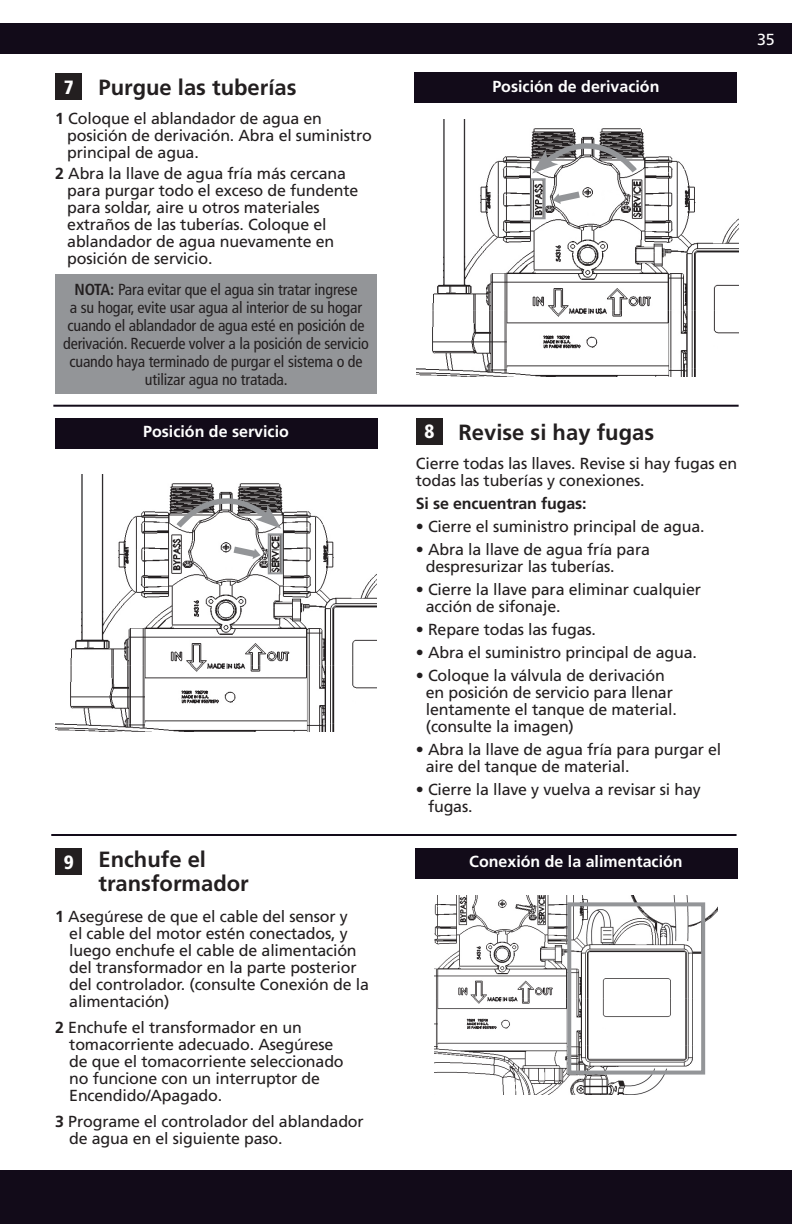
<style>
.page{position:relative;width:792px;height:1224px;background:#fff}
.page>*{position:absolute;margin:0;border:0;box-sizing:border-box;transform-origin:0 0}
.t1{font:700 22px/24px "Frutiger LT Pro";color:#231f20}
.t2{font:900 condensed 19.2px "Frutiger LT Pro";color:#fff}
.Directions{font:16px/17px "Frutiger LT Pro";letter-spacing:-.01em;color:#231f20}
.Directions-2{font:condensed 16px/18px "Frutiger LT Pro";letter-spacing:-.01em;color:#231f20;text-align:center}
.t3{font:700 16px "Frutiger LT Pro";color:#fff}
.Directions-3{font:700 16px "Frutiger LT Pro";letter-spacing:-.01em;color:#231f20}
.t4{font:16px "Frutiger LT Pro";color:#fff}
.s1{font-weight:700}
</style>
<div class="page">
<div style="left:0;top:1170px;width:792px;height:54px;background:#120b19"></div>
<div style="left:0;top:23px;width:792px;height:30px;background:#120b19"></div>
<img style="left:434px;top:895px;width:284px;height:200px">
<div style="left:55px;top:73px;width:27px;height:27px;background:#231f20"></div>
<div style="left:416px;top:418px;width:27px;height:27px;background:#231f20"></div>
<div style="left:55px;top:848px;width:27px;height:27px;background:#231f20"></div>
<div style="left:415px;top:848px;width:323px;height:31px;background:#120b19"></div>
<div style="left:55px;top:274px;width:322px;height:120px;background:#939598"></div>
<hr style="left:53px;top:405px;width:686px;height:2px;background:#120b19">
<hr style="left:51px;top:834px;width:686px;height:2px;background:#120b19">
<div style="left:567px;top:902px;width:138px;height:173px;border:4px solid #939598"></div>
<div style="left:415px;top:72px;width:322px;height:31px;background:#120b19"></div>
<img style="left:55px;top:474px;width:322px;height:257px">
<div style="left:55px;top:418px;width:322px;height:31px;background:#120b19"></div>
<svg style="left:234px;top:547px;width:27px;height:12px"></svg>
<div style="left:268px;top:533px;width:15px;height:41px;border:2px solid #939598"></div>
<svg style="left:173px;top:475px;width:108px;height:56px"></svg>
<img style="left:417px;top:120px;width:322px;height:257px">
<svg style="left:553px;top:192px;width:27px;height:12px"></svg>
<div style="left:530px;top:178px;width:16px;height:41px;border:2px solid #939598"></div>
<svg style="left:532px;top:120px;width:108px;height:56px"></svg>
<p class="t1" style="left:98px;top:75px;width:200px">Purgue las tuberías</p>
<p class="Directions" style="left:67px;top:110px;width:306px;text-indent:-12px"><span class="s1">1</span> Coloque el ablandador de agua en posición de derivación. Abra el suministro principal de agua.</p>
<p class="Directions" style="left:67px;top:165px;width:293px;text-indent:-12px"><span class="s1">2</span> Abra la llave de agua fría más cercana para purgar todo el exceso de fundente para soldar, aire u otros materiales extraños de las tuberías. Coloque el ablandador de agua nuevamente en posición de servicio.</p>
<p class="t2" style="left:64px;top:76px;width:11px">7</p>
<p class="Directions-2" style="left:63px;top:280px;width:307px"><span class="s1">NOTA:</span> Para evitar que el agua sin tratar ingrese<br>a su hogar, evite usar agua al interior de su hogar cuando el ablandador de agua esté en posición de derivación. Recuerde volver a la posición de servicio cuando haya terminado de purgar el sistema o de utilizar agua no tratada.</p>
<p class="t3" style="left:143px;top:422px;width:147px">Posición de servicio</p>
<p class="t2" style="left:64px;top:850px;width:11px">9</p>
<p class="t1" style="left:98px;top:847px;width:152px">Enchufe el transformador</p>
<p class="Directions" style="left:69px;top:908px;width:301px;text-indent:-14px"><span class="s1">1</span> Asegúrese de que el cable del sensor y<br>el cable del motor estén conectados, y luego enchufe el cable de alimentación del transformador en la parte posterior del controlador. (consulte Conexión de la alimentación)</p>
<p class="Directions" style="left:69px;top:1019px;width:276px;text-indent:-14px"><span class="s1">2</span> Enchufe el transformador en un tomacorriente adecuado. Asegúrese de que el tomacorriente seleccionado no funcione con un interruptor de<br>Encendido/Apagado.</p>
<p class="Directions" style="left:69px;top:1113px;width:296px;text-indent:-14px"><span class="s1">3</span> Programe el controlador del ablandador de agua en el siguiente paso.</p>
<p class="t3" style="left:492px;top:77px;width:169px">Posición de derivación</p>
<p class="t4" style="left:757px;top:30px;width:19px">35</p>
<p class="t2" style="left:424px;top:420px;width:11px">8</p>
<p class="t1" style="left:459px;top:420px;width:197px">Revise si hay fugas</p>
<p class="Directions" style="left:416px;top:455px;width:323px">Cierre todas las llaves. Revise si hay fugas en todas las tuberías y conexiones.</p>
<p class="Directions-3" style="left:416px;top:494px;width:172px">Si se encuentran fugas:</p>
<p class="Directions" style="left:416px;top:518px;width:290px">• Cierre el suministro principal de agua.</p>
<p class="Directions" style="left:426px;top:541px;width:226px;text-indent:-10px">• Abra la llave de agua fría para despresurizar las tuberías.</p>
<p class="Directions" style="left:426px;top:581px;width:277px;text-indent:-10px">• Cierre la llave para eliminar cualquier acción de sifonaje.</p>
<p class="Directions" style="left:416px;top:621px;width:182px">• Repare todas las fugas.</p>
<p class="Directions" style="left:416px;top:644px;width:283px">• Abra el suministro principal de agua.</p>
<p class="Directions" style="left:426px;top:667px;width:252px;text-indent:-10px">• Coloque la válvula de derivación en posición de servicio para llenar lentamente el tanque de material. (consulte la imagen)</p>
<p class="Directions" style="left:426px;top:741px;width:297px;text-indent:-10px">• Abra la llave de agua fría para purgar el aire del tanque de material.</p>
<p class="Directions" style="left:428px;top:781px;width:274px;text-indent:-12px">• Cierre la llave y vuelva a revisar si hay fugas.</p>
<p class="t3" style="left:469px;top:852px;width:215px">Conexión de la alimentación</p>
</div>
